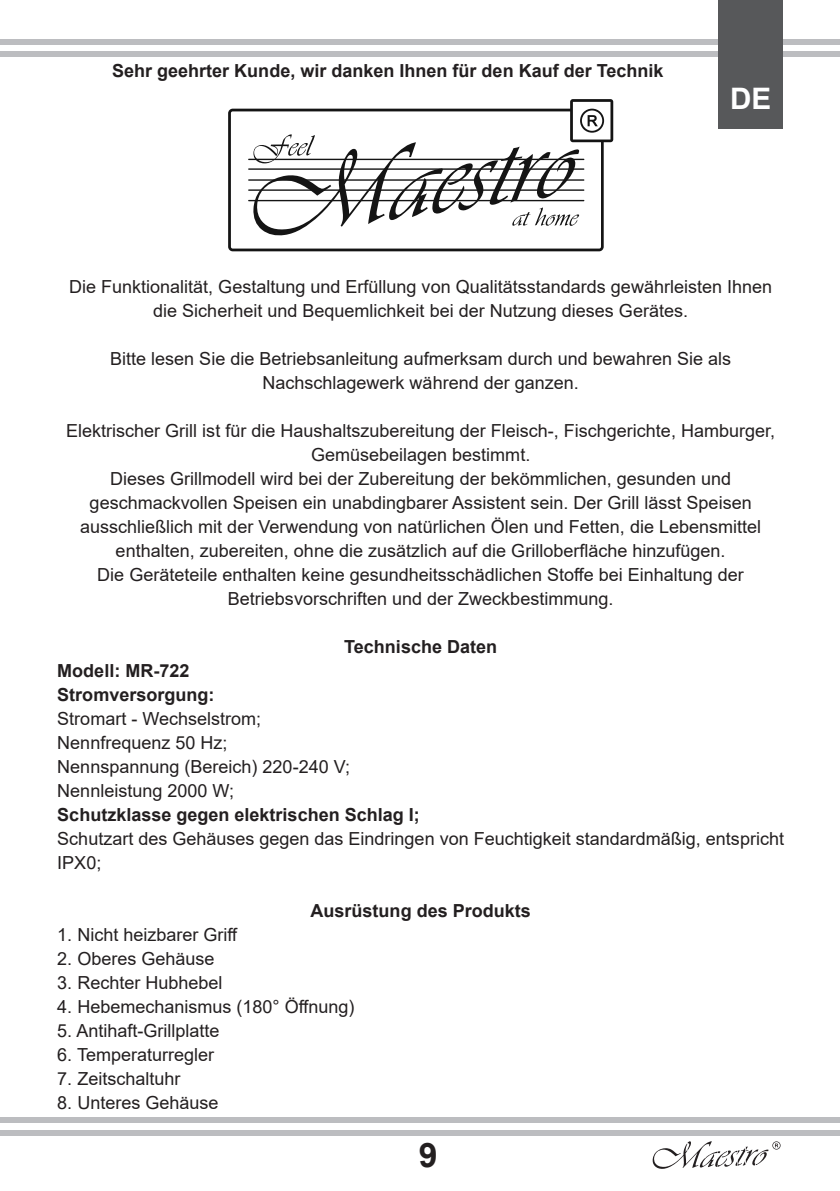
<style>
.page{position:relative;width:840px;height:1191px;background:#fff}
.page>*{position:absolute;margin:0;border:0;box-sizing:border-box;transform-origin:0 0}
.t1{font:700 33.8px "Arial";color:#231f20}
.t2{font:700 29.6px "Arial";color:#fff}
.t3{font:18px/24px "Arial";color:#231f20;text-align:center}
.t4{font:700 18px "Arial";color:#231f20}
</style>
<div class="page">
<div style="left:1px;top:1117px;width:838px;height:5px;background:#bcbdc0"></div>
<div style="left:1px;top:39px;width:838px;height:5px;background:#bcbdc0"></div>
<div style="left:1px;top:1130px;width:838px;height:5px;background:#bcbdc0"></div>
<div style="left:1px;top:51px;width:838px;height:6px;background:#bcbdc0"></div>
<svg style="left:652px;top:1141px;width:128px;height:27px"></svg>
<svg style="left:228px;top:99px;width:385px;height:152px"></svg>
<svg style="left:253px;top:109px;width:350px;height:127px"></svg>
<div style="left:718px;top:0;width:64px;height:129px;background:#57585a"></div>
<p class="t4" style="left:112px;top:58px;width:552px">Sehr geehrter Kunde, wir danken Ihnen für den Kauf der Technik</p>
<p class="t2" style="left:729px;top:78px;width:43px">DE</p>
<p class="t3" style="left:69px;top:274px;width:704px">Die Funktionalität, Gestaltung und Erfüllung von Qualitätsstandards gewährleisten Ihnen die Sicherheit und Bequemlichkeit bei der Nutzung dieses Gerätes.</p>
<p class="t3" style="left:110px;top:346px;width:622px">Bitte lesen Sie die Betriebsanleitung aufmerksam durch und bewahren Sie als<br>Nachschlagewerk während der ganzen.</p>
<p class="t3" style="left:66px;top:418px;width:710px">Elektrischer Grill ist für die Haushaltszubereitung der Fleisch-, Fischgerichte, Hamburger,<br>Gemüsebeilagen bestimmt.</p>
<p class="t3" style="left:80px;top:466px;width:682px">Dieses Grillmodell wird bei der Zubereitung der bekömmlichen, gesunden und geschmackvollen Speisen ein unabdingbarer Assistent sein. Der Grill lässt Speisen ausschließlich mit der Verwendung von natürlichen Ölen und Fetten, die Lebensmittel enthalten, zubereiten, ohne die zusätzlich auf die Grilloberfläche hinzufügen.</p>
<p class="t3" style="left:97px;top:562px;width:647px">Die Geräteteile enthalten keine gesundheitsschädlichen Stoffe bei Einhaltung der<br>Betriebsvorschriften und der Zweckbestimmung.</p>
<p class="t4" style="left:344px;top:634px;width:154px">Technische Daten</p>
<p class="t4" style="left:57px;top:658px;width:134px">Modell: MR-722</p>
<p class="t4" style="left:57px;top:682px;width:159px">Stromversorgung:</p>
<p class="t3" style="left:57px;top:706px;width:205px">Stromart - Wechselstrom;</p>
<p class="t3" style="left:57px;top:730px;width:172px">Nennfrequenz 50 Hz;</p>
<p class="t3" style="left:57px;top:754px;width:294px">Nennspannung (Bereich) 220-240 V;</p>
<p class="t3" style="left:57px;top:778px;width:178px">Nennleistung 2000 W;</p>
<p class="t4" style="left:57px;top:802px;width:364px">Schutzklasse gegen elektrischen Schlag I;</p>
<p class="t3" style="left:57px;top:826px;width:727px;text-align:left">Schutzart des Gehäuses gegen das Eindringen von Feuchtigkeit standardmäßig, entspricht<br>IPХ0;</p>
<p class="t4" style="left:310px;top:898px;width:222px">Ausrüstung des Produkts</p>
<p class="t3" style="left:57px;top:922px;width:182px">1. Nicht heizbarer Griff</p>
<p class="t3" style="left:57px;top:946px;width:159px">2. Oberes Gehäuse</p>
<p class="t3" style="left:57px;top:970px;width:167px">3. Rechter Hubhebel</p>
<p class="t3" style="left:57px;top:994px;width:298px">4. Hebemechanismus (180° Öffnung)</p>
<p class="t3" style="left:57px;top:1018px;width:164px">5. Antihaft-Grillplatte</p>
<p class="t3" style="left:57px;top:1042px;width:158px">6. Temperaturregler</p>
<p class="t3" style="left:57px;top:1066px;width:125px">7. Zeitschaltuhr</p>
<p class="t3" style="left:57px;top:1090px;width:163px">8. Unteres Gehäuse</p>
<h1 class="t1" style="left:418px;top:1131px;width:20px">9</h1>
</div>
